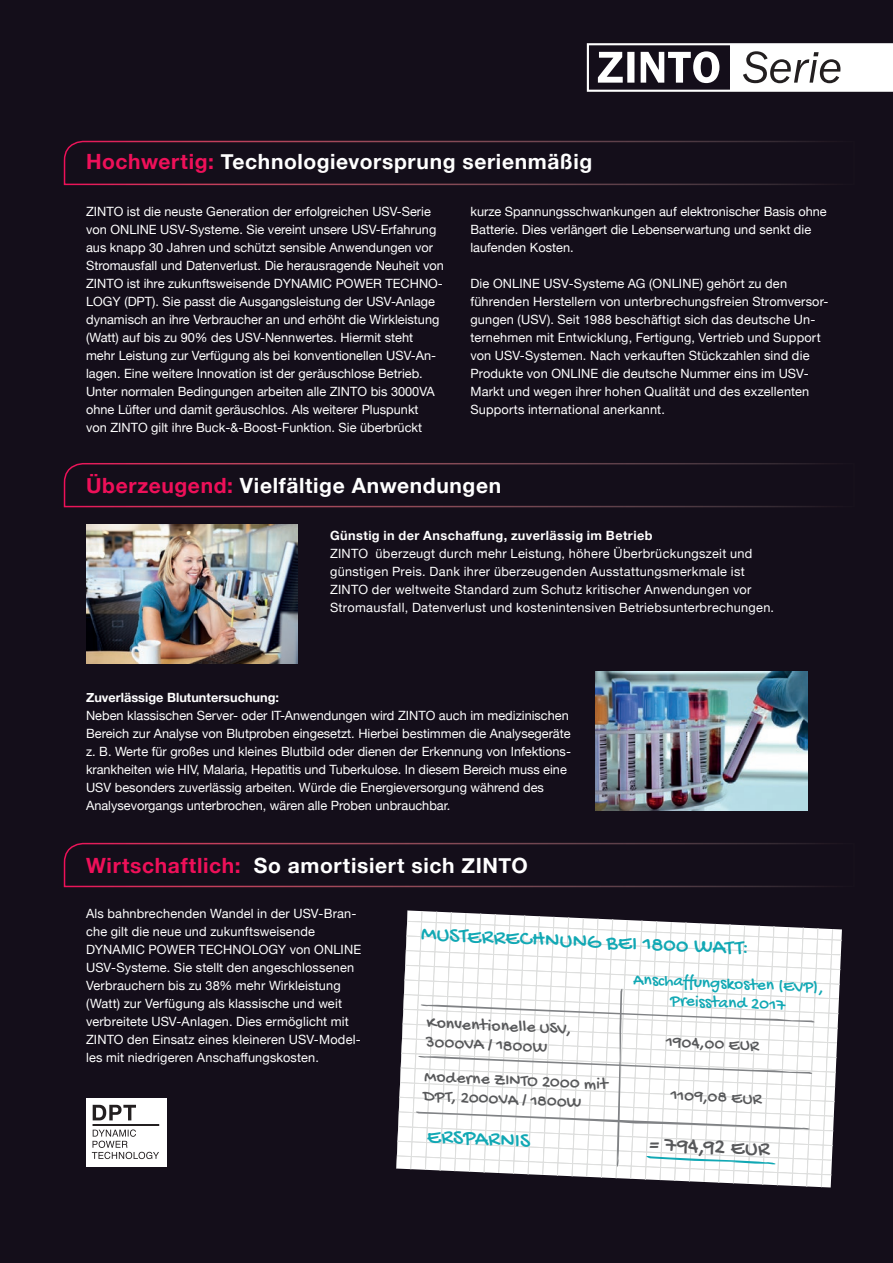
<style>
.page{position:relative;width:893px;height:1263px;background:#140e1a}
.page>*{position:absolute;margin:0;border:0;box-sizing:border-box;transform-origin:0 0}
.t1{font:22.2px "Gochi Hand";color:#11a8b4}
.t2{font:22.2px "Gochi Hand";color:#57585a}
.t3{font:700 21px "Helvetica Neue";letter-spacing:.03em;color:#fff}
.t4{font:17.4px/19.5px "Gochi Hand";color:#57585a}
.t5{font:17.4px/19.4px "Gochi Hand";color:#11a8b4;text-align:center}
.t6{font:12.75px/18px "Helvetica Neue";color:#fff}
.t7{font:12.75px/18px "Helvetica Neue";letter-spacing:.025em;color:#fff}
.t8{font:700 12.75px "Helvetica Neue";letter-spacing:.03em;color:#fff}
.t9{font:700 12.75px "Helvetica Neue";color:#fff}
.s1{color:#ee1059}
</style>
<div class="page">
<svg style="left:63px;top:140px;width:771px;height:46px"></svg>
<svg style="left:63px;top:463px;width:771px;height:45px"></svg>
<svg style="left:63px;top:842px;width:771px;height:46px"></svg>
<img style="left:596px;top:672px;width:211px;height:138px">
<img style="left:86px;top:525px;width:212px;height:138px">
<svg style="left:587px;top:43px;width:306px;height:49px"></svg>
<svg style="left:396px;top:910px;width:446px;height:277px;background:#e2e2e3"></svg>
<div style="left:86px;top:1098px;width:80px;height:68px;background:#fff"></div>
<hr style="left:93px;top:1124px;width:66px;height:2px;background:#231f20">
<svg style="left:92px;top:1129px;width:67px;height:30px"></svg>
<svg style="left:93px;top:1105px;width:43px;height:15px"></svg>
<h2 class="t3" style="left:86px;top:145px;width:508px"><span class="s1">Hochwertig:</span> Technologievorsprung serienmäßig</h2>
<p class="t6" style="left:86px;top:203px;width:359px">ZINTO ist die neuste Generation der erfolgreichen USV-Serie von ONLINE USV-Systeme. Sie vereint unsere USV-Erfahrung aus knapp 30 Jahren und schützt sensible Anwendungen vor Stromausfall und Datenverlust. Die herausragende Neuheit von ZINTO ist ihre zukunftsweisende DYNAMIC POWER TECHNO-LOGY (DPT). Sie passt die Ausgangsleistung der USV-Anlage dynamisch an ihre Verbraucher an und erhöht die Wirkleistung (Watt) auf bis zu 90% des USV-Nennwertes. Hiermit steht mehr Leistung zur Verfügung als bei konventionellen USV-An&shy;lagen. Eine weitere Innovation ist der geräuschlose Betrieb.<br>Unter normalen Bedingungen arbeiten alle ZINTO bis 3000VA ohne Lüfter und damit geräuschlos. Als weiterer Pluspunkt<br>von ZINTO gilt ihre Buck-&amp;-Boost-Funktion. Sie überbrückt</p>
<p class="t6" style="left:470px;top:203px;width:358px">kurze Spannungsschwankungen auf elektronischer Basis ohne<br>Batterie. Dies verlängert die Lebenserwartung und senkt die laufenden Kosten.</p>
<p class="t6" style="left:470px;top:275px;width:360px">Die ONLINE USV-Systeme AG (ONLINE) gehört zu den führenden Herstellern von unterbrechungsfreien Stromversor&shy;gungen (USV). Seit 1988 beschäftigt sich das deutsche Un&shy;ternehmen mit Entwicklung, Fertigung, Vertrieb und Support von USV-Systemen. Nach verkauften Stückzahlen sind die Produkte von ONLINE die deutsche Nummer eins im USV-Markt und wegen ihrer hohen Qualität und des exzellenten Supports international anerkannt.</p>
<h2 class="t3" style="left:86px;top:469px;width:417px"><span class="s1">Überzeugend:</span> Vielfältige Anwendungen</h2>
<p class="t8" style="left:330px;top:526px;width:324px">Günstig in der Anschaffung, zuverlässig im Betrieb</p>
<p class="t7" style="left:330px;top:545px;width:446px">ZINTO überzeugt durch mehr Leistung, höhere Überbrückungszeit und günstigen Preis. Dank ihrer überzeugenden Ausstattungsmerkmale ist ZINTO der weltweite Standard zum Schutz kritischer Anwendungen vor Stromausfall, Datenverlust und kostenintensiven Betriebsunterbrechungen.</p>
<p class="t9" style="left:86px;top:688px;width:194px">Zuverlässige Blutuntersuchung:</p>
<p class="t6" style="left:86px;top:707px;width:486px">Neben klassischen Server- oder IT-Anwendungen wird ZINTO auch im medizinischen Bereich zur Analyse von Blutproben eingesetzt. Hierbei bestimmen die Analysegeräte z. B. Werte für großes und kleines Blutbild oder dienen der Erkennung von Infektions&shy;krankheiten wie HIV, Malaria, Hepatitis und Tuberkulose. In diesem Bereich muss eine USV besonders zuverlässig arbeiten. Würde die Energieversorgung während des Analysevorgangs unterbrochen, wären alle Proben unbrauchbar.</p>
<h2 class="t3" style="left:86px;top:849px;width:443px"><span class="s1">Wirtschaftlich:</span> So amortisiert sich ZINTO</h2>
<p class="t6" style="left:86px;top:905px;width:277px">Als bahnbrechenden Wandel in der USV-Bran&shy;che gilt die neue und zukunftsweisende DYNAMIC POWER TECHNOLOGY von ONLINE USV-Systeme. Sie stellt den angeschlossenen Verbrauchern bis zu 38% mehr Wirkleistung (Watt) zur Verfügung als klassische und weit verbreitete USV-Anlagen. Dies ermöglicht mit ZINTO den Einsatz eines kleineren USV-Model&shy;les mit niedrigeren Anschaffungskosten.</p>
<h1 class="t1" style="left:422px;top:921px;width:330px;rotate:3deg">MUSTERRECHNUNG BEI 1800 WATT:</h1>
<h3 class="t4" style="left:427px;top:1013px;width:146px;rotate:3deg">Konventionelle USV,<br>3000VA / 1800W</h3>
<h3 class="t4" style="left:425px;top:1067px;width:185px;rotate:3deg">Moderne ZINTO 2000 mit<br>DPT, 2000VA / 1800W</h3>
<h1 class="t1" style="left:428px;top:1124px;width:105px;rotate:3deg">ERSPARNIS</h1>
<h3 class="t5" style="left:634px;top:970px;width:192px;rotate:3deg">Anschaffungskosten (EVP),<br>Preisstand 2017</h3>
<h3 class="t4" style="left:666px;top:1033px;width:95px;rotate:3deg">1904,00 EUR</h3>
<h3 class="t4" style="left:671px;top:1086px;width:93px;rotate:3deg">1109,08 EUR</h3>
<h1 class="t2" style="left:650px;top:1132px;width:122px;rotate:3deg">= 794,92 EUR</h1>
</div>
